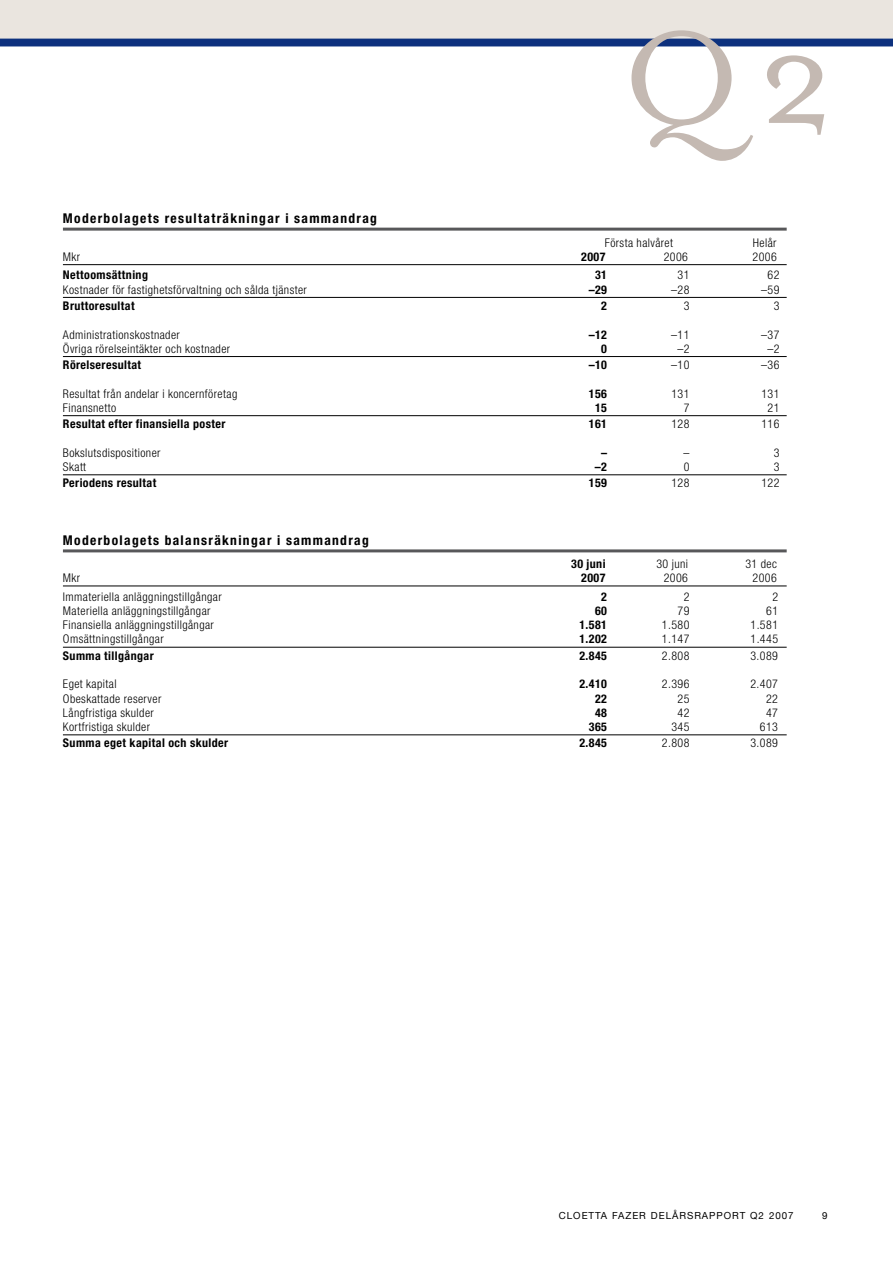
<style>
.page{position:relative;width:893px;height:1263px;background:#fff}
.page>*{position:absolute;margin:0;border:0;box-sizing:border-box;transform-origin:0 0}
.t1{font:150px "Mrs Eaves Roman";color:#c4b9b2}
.t2{font:700 condensed 13.5px "Helvetica Neue";letter-spacing:.1em;color:#000}
.t3{font:300 condensed 12px "Helvetica Neue";letter-spacing:.035em;color:#000}
.t4{font:700 condensed 12px "Helvetica Neue";letter-spacing:.035em;color:#000}
.t5{font:9.75px "Helvetica Neue";letter-spacing:.1em;color:#000}
</style>
<div class="page">
<div style="left:0;top:0;width:893px;height:43px;background:#eae5df"></div>
<div style="left:0;top:39px;width:893px;height:7px;background:#0d317e"></div>
<hr style="left:63px;top:228px;width:724px;height:3px;background:#58585a">
<hr style="left:63px;top:264px;width:724px;height:1px;background:#000">
<hr style="left:63px;top:297px;width:724px;height:1px;background:#000">
<hr style="left:63px;top:356px;width:724px;height:1px;background:#000">
<hr style="left:63px;top:415px;width:724px;height:1px;background:#000">
<hr style="left:63px;top:474px;width:724px;height:1px;background:#000">
<hr style="left:63px;top:549px;width:724px;height:3px;background:#58585a">
<hr style="left:63px;top:586px;width:724px;height:1px;background:#000">
<hr style="left:63px;top:647px;width:724px;height:1px;background:#000">
<hr style="left:63px;top:734px;width:724px;height:1px;background:#000">
<p class="t2" style="left:63px;top:210px;width:316px">Moderbolagets resultaträkningar i sammandrag</p>
<h1 class="t1" style="left:621px;top:-3px;width:216px">Q2</h1>
<p class="t3" style="left:605px;top:235px;width:70px">Första halvåret</p>
<p class="t3" style="left:753px;top:235px;width:25px">Helår</p>
<p class="t3" style="left:63px;top:250px;width:19px">Mkr</p>
<p class="t4" style="left:581px;top:249px;width:26px">2007</p>
<p class="t3" style="left:664px;top:250px;width:26px">2006</p>
<p class="t3" style="left:753px;top:250px;width:26px">2006</p>
<p class="t4" style="left:63px;top:268px;width:87px">Nettoomsättning</p>
<p class="t4" style="left:595px;top:268px;width:13px">31</p>
<p class="t3" style="left:678px;top:268px;width:13px">31</p>
<p class="t3" style="left:768px;top:268px;width:13px">62</p>
<p class="t3" style="left:63px;top:282px;width:246px">Kostnader för fastighetsförvaltning och sålda tjänster</p>
<p class="t4" style="left:589px;top:282px;width:20px">–29</p>
<p class="t3" style="left:671px;top:282px;width:20px">–28</p>
<p class="t3" style="left:761px;top:282px;width:20px">–59</p>
<p class="t4" style="left:63px;top:298px;width:73px">Bruttoresultat</p>
<p class="t4" style="left:601px;top:298px;width:7px">2</p>
<p class="t3" style="left:684px;top:299px;width:7px">3</p>
<p class="t3" style="left:774px;top:299px;width:7px">3</p>
<p class="t3" style="left:63px;top:327px;width:118px">Administrationskostnader</p>
<p class="t4" style="left:589px;top:327px;width:20px">–12</p>
<p class="t3" style="left:671px;top:327px;width:20px">–11</p>
<p class="t3" style="left:761px;top:327px;width:20px">–37</p>
<p class="t3" style="left:63px;top:342px;width:169px">Övriga rörelseintäkter och kostnader</p>
<p class="t4" style="left:601px;top:341px;width:7px">0</p>
<p class="t3" style="left:677px;top:342px;width:14px">–2</p>
<p class="t3" style="left:767px;top:342px;width:14px">–2</p>
<p class="t4" style="left:63px;top:358px;width:80px">Rörelseresultat</p>
<p class="t4" style="left:589px;top:358px;width:20px">–10</p>
<p class="t3" style="left:671px;top:358px;width:20px">–10</p>
<p class="t3" style="left:761px;top:358px;width:20px">–36</p>
<p class="t3" style="left:63px;top:386px;width:176px">Resultat från andelar i koncernföretag</p>
<p class="t4" style="left:589px;top:386px;width:20px">156</p>
<p class="t3" style="left:671px;top:386px;width:20px">131</p>
<p class="t3" style="left:761px;top:386px;width:20px">131</p>
<p class="t3" style="left:63px;top:401px;width:55px">Finansnetto</p>
<p class="t4" style="left:595px;top:400px;width:13px">15</p>
<p class="t3" style="left:684px;top:401px;width:7px">7</p>
<p class="t3" style="left:768px;top:401px;width:13px">21</p>
<p class="t4" style="left:63px;top:417px;width:164px">Resultat efter finansiella poster</p>
<p class="t4" style="left:589px;top:417px;width:20px">161</p>
<p class="t3" style="left:671px;top:417px;width:20px">128</p>
<p class="t3" style="left:761px;top:417px;width:20px">116</p>
<p class="t3" style="left:63px;top:446px;width:99px">Bokslutsdispositioner</p>
<p class="t4" style="left:601px;top:445px;width:7px">–</p>
<p class="t3" style="left:684px;top:446px;width:7px">–</p>
<p class="t3" style="left:774px;top:446px;width:7px">3</p>
<p class="t3" style="left:63px;top:460px;width:25px">Skatt</p>
<p class="t4" style="left:595px;top:459px;width:14px">–2</p>
<p class="t3" style="left:684px;top:460px;width:7px">0</p>
<p class="t3" style="left:774px;top:460px;width:7px">3</p>
<p class="t4" style="left:63px;top:476px;width:95px">Periodens resultat</p>
<p class="t4" style="left:589px;top:476px;width:20px">159</p>
<p class="t3" style="left:671px;top:476px;width:20px">128</p>
<p class="t3" style="left:761px;top:476px;width:20px">122</p>
<p class="t2" style="left:63px;top:532px;width:307px">Moderbolagets balansräkningar i sammandrag</p>
<p class="t4" style="left:571px;top:556px;width:36px">30 juni</p>
<p class="t3" style="left:656px;top:557px;width:33px">30 juni</p>
<p class="t3" style="left:745px;top:557px;width:33px">31 dec</p>
<p class="t3" style="left:63px;top:571px;width:19px">Mkr</p>
<p class="t4" style="left:581px;top:571px;width:26px">2007</p>
<p class="t3" style="left:664px;top:571px;width:26px">2006</p>
<p class="t3" style="left:753px;top:571px;width:26px">2006</p>
<p class="t3" style="left:63px;top:589px;width:160px">Immateriella anläggningstillgångar</p>
<p class="t4" style="left:601px;top:589px;width:7px">2</p>
<p class="t3" style="left:684px;top:589px;width:7px">2</p>
<p class="t3" style="left:772px;top:589px;width:7px">2</p>
<p class="t3" style="left:63px;top:604px;width:149px">Materiella anläggningstillgångar</p>
<p class="t4" style="left:595px;top:603px;width:13px">60</p>
<p class="t3" style="left:678px;top:604px;width:13px">79</p>
<p class="t3" style="left:766px;top:604px;width:13px">61</p>
<p class="t3" style="left:63px;top:618px;width:153px">Finansiella anläggningstillgångar</p>
<p class="t4" style="left:579px;top:618px;width:29px">1.581</p>
<p class="t3" style="left:662px;top:618px;width:29px">1.580</p>
<p class="t3" style="left:750px;top:618px;width:29px">1.581</p>
<p class="t3" style="left:63px;top:632px;width:102px">Omsättningstillgångar</p>
<p class="t4" style="left:579px;top:632px;width:29px">1.202</p>
<p class="t3" style="left:662px;top:632px;width:29px">1.147</p>
<p class="t3" style="left:750px;top:632px;width:29px">1.445</p>
<p class="t4" style="left:63px;top:648px;width:92px">Summa tillgångar</p>
<p class="t4" style="left:579px;top:648px;width:29px">2.845</p>
<p class="t3" style="left:662px;top:649px;width:29px">2.808</p>
<p class="t3" style="left:750px;top:649px;width:29px">3.089</p>
<p class="t3" style="left:63px;top:677px;width:55px">Eget kapital</p>
<p class="t4" style="left:579px;top:677px;width:29px">2.410</p>
<p class="t3" style="left:662px;top:677px;width:29px">2.396</p>
<p class="t3" style="left:750px;top:677px;width:29px">2.407</p>
<p class="t3" style="left:63px;top:691px;width:100px">Obeskattade reserver</p>
<p class="t4" style="left:595px;top:691px;width:13px">22</p>
<p class="t3" style="left:678px;top:691px;width:13px">25</p>
<p class="t3" style="left:766px;top:691px;width:13px">22</p>
<p class="t3" style="left:63px;top:706px;width:92px">Långfristiga skulder</p>
<p class="t4" style="left:595px;top:705px;width:13px">48</p>
<p class="t3" style="left:678px;top:706px;width:13px">42</p>
<p class="t3" style="left:766px;top:706px;width:13px">47</p>
<p class="t3" style="left:63px;top:720px;width:89px">Kortfristiga skulder</p>
<p class="t4" style="left:589px;top:719px;width:20px">365</p>
<p class="t3" style="left:671px;top:720px;width:20px">345</p>
<p class="t3" style="left:760px;top:720px;width:20px">613</p>
<p class="t4" style="left:63px;top:736px;width:167px">Summa eget kapital och skulder</p>
<p class="t4" style="left:579px;top:736px;width:29px">2.845</p>
<p class="t3" style="left:662px;top:736px;width:29px">2.808</p>
<p class="t3" style="left:750px;top:736px;width:29px">3.089</p>
<p class="t5" style="left:559px;top:1209px;width:173px">CLOETTA FAZER DELÅRSRAPPORT</p>
<p class="t5" style="left:750px;top:1209px;width:45px">Q2 2007</p>
</div>
